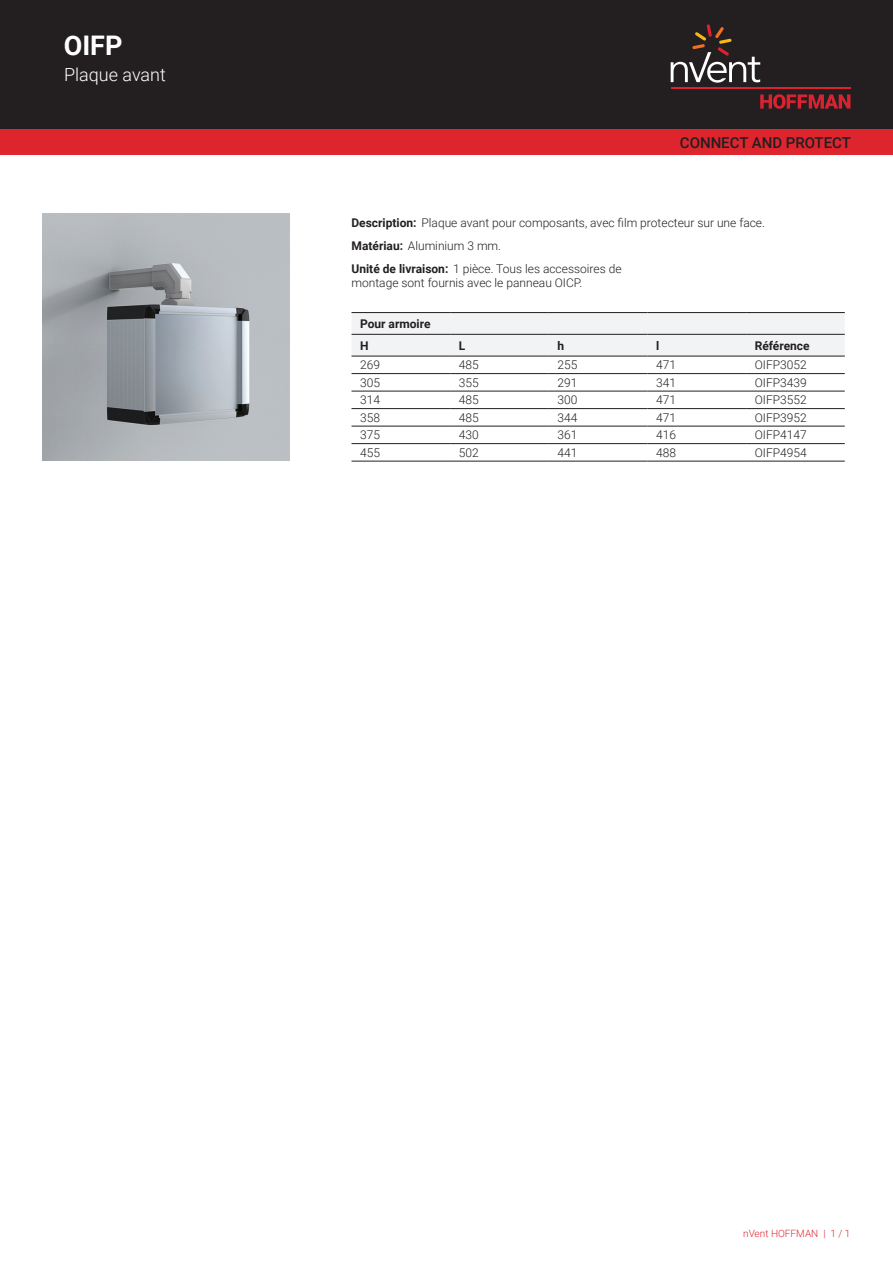
<style>
.page{position:relative;width:893px;height:1263px;background:#fff}
.page>*{position:absolute;margin:0;border:0;box-sizing:border-box;transform-origin:0 0}
.t1{font:700 27px "Roboto";color:#fff}
.t2{font:300 18px "Roboto";color:#fff}
.t3{font:500 15px "Roboto";color:#231f20}
.t4{font:300 12px/23px "Roboto";color:#231f20}
.t5{font:700 12px/21.8px "Roboto";color:#231f20}
.t6{font:300 10.05px "Roboto";color:#de252e}
.s1{font-weight:700}
</style>
<div class="page">
<div style="left:0;top:0;width:893px;height:129px;background:#231f20"></div>
<svg style="left:760px;top:94px;width:90px;height:15px"></svg>
<hr style="left:671px;top:88px;width:179px;height:1px;background:#db2230">
<svg style="left:671px;top:24px;width:89px;height:59px"></svg>
<div style="left:0;top:129px;width:893px;height:26px;background:#de252e"></div>
<svg style="left:351px;top:313px;width:494px;height:43px"></svg>
<hr style="left:351px;top:312px;width:99px;height:1px;background:#231f20">
<hr style="left:450px;top:312px;width:99px;height:1px;background:#231f20">
<hr style="left:549px;top:312px;width:98px;height:1px;background:#231f20">
<hr style="left:647px;top:312px;width:99px;height:1px;background:#231f20">
<hr style="left:746px;top:312px;width:99px;height:1px;background:#231f20">
<hr style="left:351px;top:373px;width:99px;height:1px;background:#231f20">
<hr style="left:450px;top:373px;width:99px;height:1px;background:#231f20">
<hr style="left:549px;top:373px;width:98px;height:1px;background:#231f20">
<hr style="left:647px;top:373px;width:99px;height:1px;background:#231f20">
<hr style="left:746px;top:373px;width:99px;height:1px;background:#231f20">
<hr style="left:351px;top:391px;width:99px;height:1px;background:#231f20">
<hr style="left:450px;top:391px;width:99px;height:1px;background:#231f20">
<hr style="left:549px;top:391px;width:98px;height:1px;background:#231f20">
<hr style="left:647px;top:391px;width:99px;height:1px;background:#231f20">
<hr style="left:746px;top:391px;width:99px;height:1px;background:#231f20">
<hr style="left:351px;top:408px;width:99px;height:1px;background:#231f20">
<hr style="left:450px;top:408px;width:99px;height:1px;background:#231f20">
<hr style="left:549px;top:408px;width:98px;height:1px;background:#231f20">
<hr style="left:647px;top:408px;width:99px;height:1px;background:#231f20">
<hr style="left:746px;top:408px;width:99px;height:1px;background:#231f20">
<hr style="left:351px;top:426px;width:99px;height:1px;background:#231f20">
<hr style="left:450px;top:426px;width:99px;height:1px;background:#231f20">
<hr style="left:549px;top:426px;width:98px;height:1px;background:#231f20">
<hr style="left:647px;top:426px;width:99px;height:1px;background:#231f20">
<hr style="left:746px;top:426px;width:99px;height:1px;background:#231f20">
<hr style="left:351px;top:443px;width:99px;height:1px;background:#231f20">
<hr style="left:450px;top:443px;width:99px;height:1px;background:#231f20">
<hr style="left:549px;top:443px;width:98px;height:1px;background:#231f20">
<hr style="left:647px;top:443px;width:99px;height:1px;background:#231f20">
<hr style="left:746px;top:443px;width:99px;height:1px;background:#231f20">
<hr style="left:351px;top:461px;width:99px;height:1px;background:#231f20">
<hr style="left:450px;top:461px;width:99px;height:1px;background:#231f20">
<hr style="left:549px;top:461px;width:98px;height:1px;background:#231f20">
<hr style="left:647px;top:461px;width:99px;height:1px;background:#231f20">
<hr style="left:746px;top:461px;width:99px;height:1px;background:#231f20">
<hr style="left:351px;top:334px;width:99px;height:1px;background:#231f20">
<hr style="left:450px;top:334px;width:99px;height:1px;background:#231f20">
<hr style="left:549px;top:334px;width:98px;height:1px;background:#231f20">
<hr style="left:647px;top:334px;width:99px;height:1px;background:#231f20">
<hr style="left:746px;top:334px;width:99px;height:1px;background:#231f20">
<hr style="left:351px;top:356px;width:99px;height:1px;background:#231f20">
<hr style="left:450px;top:356px;width:99px;height:1px;background:#231f20">
<hr style="left:549px;top:356px;width:98px;height:1px;background:#231f20">
<hr style="left:647px;top:356px;width:99px;height:1px;background:#231f20">
<hr style="left:746px;top:356px;width:99px;height:1px;background:#231f20">
<img style="left:43px;top:213px;width:246px;height:247px">
<h1 class="t1" style="left:64px;top:27px;width:60px">OIFP</h1>
<h2 class="t2" style="left:64px;top:62px;width:103px">Plaque avant</h2>
<p class="t3" style="left:680px;top:132px;width:173px">CONNECT AND PROTECT</p>
<p class="t4" style="left:351px;top:211px;width:415px"><span class="s1">Description:</span> Plaque avant pour composants, avec film protecteur sur une face.<br><span class="s1">Matériau:</span> Aluminium 3 mm.<br><span class="s1">Unité de livraison:</span> 1 pièce. Tous les accessoires de</p>
<p class="t4" style="left:351px;top:271px;width:232px">montage sont fournis avec le panneau OICP.</p>
<p class="t5" style="left:360px;top:312px;width:72px">Pour armoire<br>H</p>
<p class="t5" style="left:459px;top:334px;width:8px">L</p>
<p class="t5" style="left:557px;top:334px;width:8px">h</p>
<p class="t5" style="left:656px;top:334px;width:5px">l</p>
<p class="t5" style="left:755px;top:334px;width:57px">Référence</p>
<p class="t4" style="left:360px;top:353px;width:21px">269</p>
<p class="t4" style="left:459px;top:353px;width:21px">485</p>
<p class="t4" style="left:557px;top:353px;width:21px">255</p>
<p class="t4" style="left:656px;top:353px;width:21px">471</p>
<p class="t4" style="left:755px;top:353px;width:54px">OIFP3052</p>
<p class="t4" style="left:360px;top:371px;width:21px">305</p>
<p class="t4" style="left:459px;top:371px;width:21px">355</p>
<p class="t4" style="left:557px;top:371px;width:21px">291</p>
<p class="t4" style="left:656px;top:371px;width:21px">341</p>
<p class="t4" style="left:755px;top:371px;width:54px">OIFP3439</p>
<p class="t4" style="left:360px;top:388px;width:21px">314</p>
<p class="t4" style="left:459px;top:388px;width:21px">485</p>
<p class="t4" style="left:557px;top:388px;width:21px">300</p>
<p class="t4" style="left:656px;top:388px;width:21px">471</p>
<p class="t4" style="left:755px;top:388px;width:54px">OIFP3552</p>
<p class="t4" style="left:360px;top:406px;width:21px">358</p>
<p class="t4" style="left:459px;top:406px;width:21px">485</p>
<p class="t4" style="left:557px;top:406px;width:21px">344</p>
<p class="t4" style="left:656px;top:406px;width:21px">471</p>
<p class="t4" style="left:755px;top:406px;width:54px">OIFP3952</p>
<p class="t4" style="left:360px;top:423px;width:21px">375</p>
<p class="t4" style="left:459px;top:423px;width:21px">430</p>
<p class="t4" style="left:557px;top:423px;width:21px">361</p>
<p class="t4" style="left:656px;top:423px;width:21px">416</p>
<p class="t4" style="left:755px;top:423px;width:54px">OIFP4147</p>
<p class="t4" style="left:360px;top:441px;width:21px">455</p>
<p class="t4" style="left:459px;top:441px;width:21px">502</p>
<p class="t4" style="left:557px;top:441px;width:21px">441</p>
<p class="t4" style="left:656px;top:441px;width:21px">488</p>
<p class="t4" style="left:755px;top:441px;width:54px">OIFP4954</p>
<p class="t6" style="left:743px;top:1226px;width:109px">nVent HOFFMAN | 1 / 1</p>
</div>
